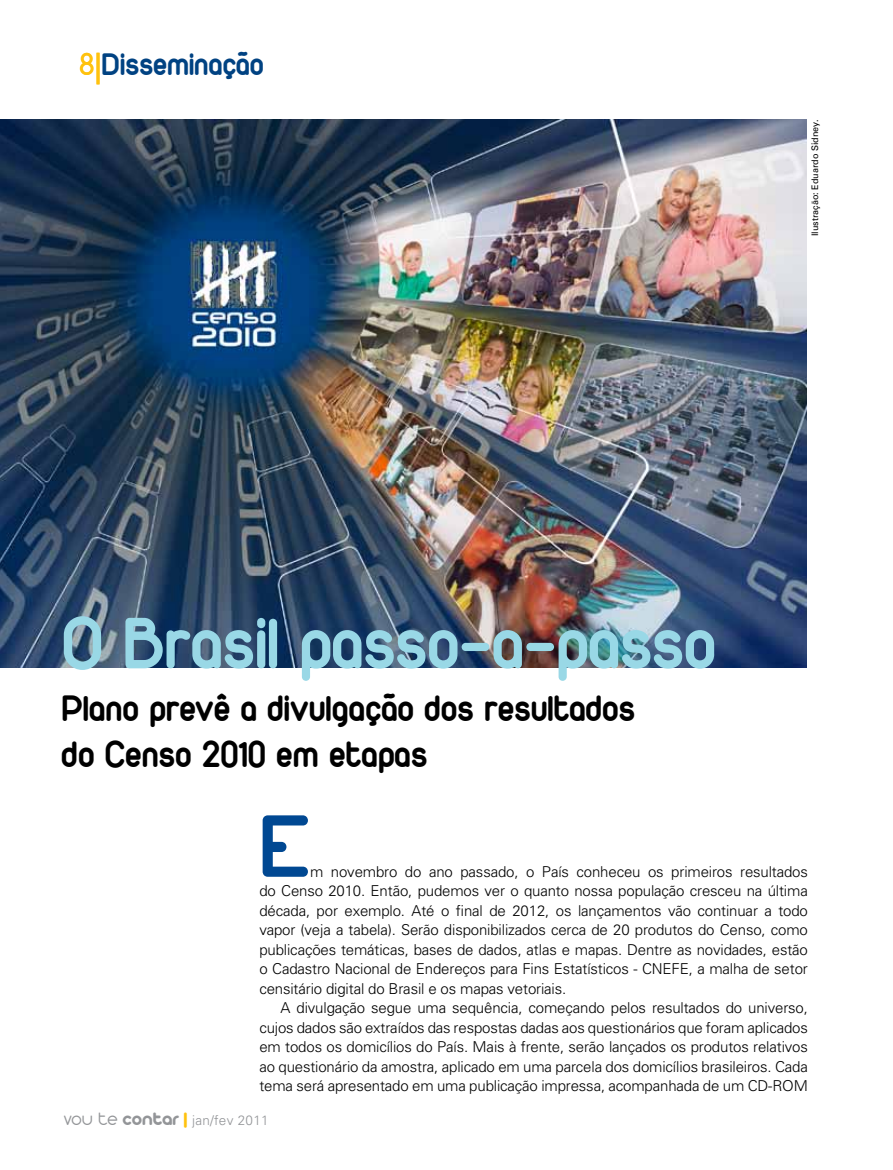
<style>
.page{position:relative;width:893px;height:1170px;background:#fff}
.page>*{position:absolute;margin:0;border:0;box-sizing:border-box;transform-origin:0 0}
.t1{font:93px "Duepuntozerobold";color:#004892}
.t2{font:76.5px "Duepuntozerobold";letter-spacing:-.005em;color:#99d8e6}
.t3{font:39px/46.8px "Duepuntozerobold";color:#000}
.t4{font:33px "Duepuntozerobold";color:#004282}
.t5{font:300 15px/19.5px "Univers";letter-spacing:-.01em;color:#000;text-align:justify}
.t6{font:300 13.5px "Univers";letter-spacing:.02em;color:#939598}
.t7{font:9px "Univers";color:#000}
.s1{font-family:"Duepuntozero";color:#ffc20e}
.s2{font-family:"Arista 2.0 Alternate";font-size:19.5px}
.s3{font-family:"Arista 2.0";font-weight:400;font-size:19.5px}
.s4{font-family:"Arista 2.0";font-weight:400;font-size:19.5px;color:#ffc20e}
</style>
<div class="page">
<img style="left:0;top:120px;width:806px;height:548px">
<hr style="left:97px;top:53px;width:3px;height:31px;background:#ffc20e">
<h3 class="t4" style="left:80px;top:45px;width:186px"><span class="s1">8</span> Disseminação</h3>
<p class="t7" style="left:810px;top:236px;width:118px;rotate:-90deg">Ilustração: Eduardo Sidney.</p>
<h2 class="t2" style="left:62px;top:599px;width:656px">O Brasil passo-a-passo</h2>
<h3 class="t3" style="left:62px;top:683px;width:575px">Plano prevê a divulgação dos resultados do Censo 2010 em etapas</h3>
<h1 class="t1" style="left:259px;top:792px;width:53px">E</h1>
<p class="t5" style="left:259px;top:861px;width:550px;text-indent:51px">m novembro do ano passado, o País conheceu os primeiros resultados do Censo 2010. Então, pudemos ver o quanto nossa população cresceu na última década, por exemplo. Até o final de 2012, os lançamentos vão continuar a todo vapor (veja a tabela). Serão disponibilizados cerca de 20 produtos do Censo, como publicações temáticas, bases de dados, atlas e mapas. Dentre as novidades, estão o Cadastro Nacional de Endereços para Fins Estatísticos - CNEFE, a malha de setor censitário digital do Brasil e os mapas vetoriais.</p>
<p class="t5" style="left:259px;top:998px;width:550px;text-indent:21px">A divulgação segue uma sequência, começando pelos resultados do universo, cujos dados são extraídos das respostas dadas aos questionários que foram aplicados em todos os domicílios do País. Mais à frente, serão lançados os produtos relativos ao questionário da amostra, aplicado em uma parcela dos domicílios brasileiros. Cada tema será apresentado em uma publicação impressa, acompanhada de um CD-ROM</p>
<p class="t6" style="left:64px;top:1111px;width:206px"><span class="s2">vou te</span> <span class="s3">contar</span> <span class="s4">|</span> jan/fev 2011</p>
</div>
